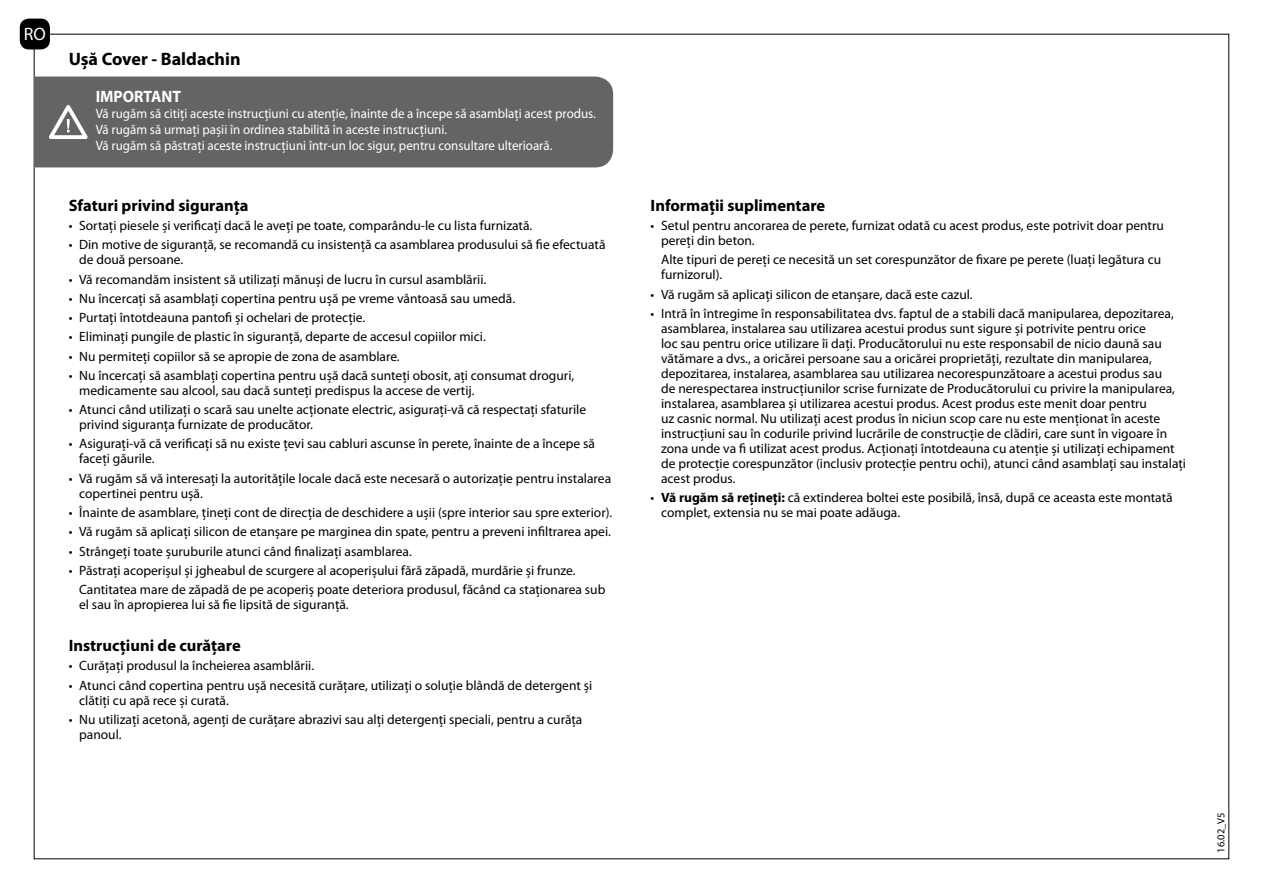
<style>
.page{position:relative;width:1263px;height:893px;background:#fff}
.page>*{position:absolute;margin:0;border:0;box-sizing:border-box;transform-origin:0 0}
.t1{font:700 18px "Myriad Pro";color:#000}
.t2{font:18px "Myriad Pro";color:#fff}
.t3{font:700 16.5px "Myriad Pro";color:#000}
.t4{font:700 16.5px "Myriad Pro";color:#fff;scale:.96 1}
.t5{font:13.5px/15px "Myriad Pro";color:#000}
.t6{font:13.5px/16.2px "Myriad Pro";color:#fff;scale:.96 1}
.t7{font:10.5px "Myriad Pro";color:#000}
.s1{font-weight:700}
</style>
<div class="page">
<div style="left:34px;top:77px;width:579px;height:90px;background:#636466"></div>
<svg style="left:44px;top:102px;width:48px;height:39px"></svg>
<div style="left:21px;top:19px;width:28px;height:30px;background:#000;border-radius:9px"></div>
<div style="left:20px;top:19px;width:30px;height:30px;border:2px solid #000;border-radius:9px"></div>
<h1 class="t2" style="left:24px;top:24px;width:24px">RO</h1>
<h1 class="t1" style="left:69px;top:48px;width:173px">Ușă Cover - Baldachin</h1>
<p class="t4" style="left:96px;top:87px;width:90px">IMPORTANT</p>
<p class="t6" style="left:96px;top:106px;width:523px">Vă rugăm să citiți aceste instrucțiuni cu atenție, înainte de a începe să asamblați acest produs.<br>Vă rugăm să urmați pașii în ordinea stabilită în aceste instrucțiuni.<br>Vă rugăm să păstrați aceste instrucțiuni într-un loc sigur, pentru consultare ulterioară.</p>
<p class="t3" style="left:69px;top:196px;width:181px">Sfaturi privind siguranța</p>
<p class="t5" style="left:69px;top:218px;width:465px">• Sortați piesele și verificați dacă le aveți pe toate, comparându-le cu lista furnizată.</p>
<p class="t5" style="left:79px;top:238px;width:528px;text-indent:-11px">• Din motive de siguranță, se recomandă cu insistență ca asamblarea produsului să fie efectuată de două persoane.</p>
<p class="t5" style="left:69px;top:272px;width:419px">• Vă recomandăm insistent să utilizați mănuși de lucru în cursul asamblării.</p>
<p class="t5" style="left:69px;top:291px;width:448px">• Nu încercați să asamblați copertina pentru ușă pe vreme vântoasă sau umedă.</p>
<p class="t5" style="left:69px;top:310px;width:298px">• Purtați întotdeauna pantofi și ochelari de protecție.</p>
<p class="t5" style="left:69px;top:330px;width:419px">• Eliminați pungile de plastic în siguranță, departe de accesul copiilor mici.</p>
<p class="t5" style="left:69px;top:349px;width:333px">• Nu permiteți copiilor să se apropie de zona de asamblare.</p>
<p class="t5" style="left:79px;top:368px;width:497px;text-indent:-11px">• Nu încercați să asamblați copertina pentru ușă dacă sunteți obosit, ați consumat droguri, medicamente sau alcool, sau dacă sunteți predispus la accese de vertij.</p>
<p class="t5" style="left:79px;top:402px;width:508px;text-indent:-11px">• Atunci când utilizați o scară sau unelte acționate electric, asigurați-vă că respectați sfaturile privind siguranța furnizate de producător.</p>
<p class="t5" style="left:79px;top:437px;width:517px;text-indent:-11px">• Asigurați-vă că verificați să nu existe țevi sau cabluri ascunse în perete, înainte de a începe să faceți găurile.</p>
<p class="t5" style="left:79px;top:471px;width:533px;text-indent:-11px">• Vă rugăm să vă interesați la autoritățile locale dacă este necesară o autorizație pentru instalarea copertinei pentru ușă.</p>
<p class="t5" style="left:69px;top:505px;width:545px">• Înainte de asamblare, țineți cont de direcția de deschidere a ușii (spre interior sau spre exterior).</p>
<p class="t5" style="left:69px;top:524px;width:544px">• Vă rugăm să aplicați silicon de etanșare pe marginea din spate, pentru a preveni infiltrarea apei.</p>
<p class="t5" style="left:69px;top:544px;width:345px">• Strângeți toate șuruburile atunci când finalizați asamblarea.</p>
<p class="t5" style="left:79px;top:561px;width:528px;line-height:19.2px;text-indent:-11px">• Păstrați acoperișul și jgheabul de scurgere al acoperișului fără zăpadă, murdărie și frunze.<br>Cantitatea mare de zăpadă de pe acoperiș poate deteriora produsul, făcând ca staționarea sub</p>
<p class="t5" style="left:79px;top:597px;width:271px">el sau în apropierea lui să fie lipsită de siguranță.</p>
<p class="t3" style="left:69px;top:636px;width:174px">Instrucțiuni de curățare</p>
<p class="t5" style="left:69px;top:659px;width:247px">• Curățați produsul la încheierea asamblării.</p>
<p class="t5" style="left:79px;top:678px;width:515px;text-indent:-11px">• Atunci când copertina pentru ușă necesită curățare, utilizați o soluție blândă de detergent și clătiți cu apă rece și curată.</p>
<p class="t5" style="left:79px;top:712px;width:505px;text-indent:-11px">• Nu utilizați acetonă, agenți de curățare abrazivi sau alți detergenți speciali, pentru a curăța panoul.</p>
<p class="t3" style="left:651px;top:196px;width:176px">Informații suplimentare</p>
<p class="t5" style="left:661px;top:218px;width:504px;text-indent:-11px">• Setul pentru ancorarea de perete, furnizat odată cu acest produs, este potrivit doar pentru pereți din beton.</p>
<p class="t5" style="left:661px;top:253px;width:501px">Alte tipuri de pereți ce necesită un set corespunzător de fixare pe perete (luați legătura cu furnizorul).</p>
<p class="t5" style="left:651px;top:287px;width:323px">• Vă rugăm să aplicați silicon de etanșare, dacă este cazul.</p>
<p class="t5" style="left:661px;top:306px;width:526px;text-indent:-11px">• Intră în întregime în responsabilitatea dvs. faptul de a stabili dacă manipularea, depozitarea, asamblarea, instalarea sau utilizarea acestui produs sunt sigure și potrivite pentru orice<br>loc sau pentru orice utilizare îi dați. Producătorului nu este responsabil de nicio daună sau vătămare a dvs., a oricărei persoane sau a oricărei proprietăți, rezultate din manipularea, depozitarea, instalarea, asamblarea sau utilizarea necorespunzătoare a acestui produs sau<br>de nerespectarea instrucțiunilor scrise furnizate de Producătorului cu privire la manipularea, instalarea, asamblarea și utilizarea acestui produs. Acest produs este menit doar pentru<br>uz casnic normal. Nu utilizați acest produs în niciun scop care nu este menționat în aceste instrucțiuni sau în codurile privind lucrările de construcție de clădiri, care sunt în vigoare în zona unde va fi utilizat acest produs. Acționați întotdeauna cu atenție și utilizați echipament de protecție corespunzător (inclusiv protecție pentru ochi), atunci când asamblați sau instalați acest produs.</p>
<p class="t5" style="left:661px;top:490px;width:513px;text-indent:-11px">• <span class="s1">Vă rugăm să rețineți:</span> că extinderea boltei este posibilă, însă, după ce aceasta este montată complet, extensia nu se mai poate adăuga.</p>
<p class="t7" style="left:1215px;top:853px;width:42px;rotate:-90deg">16.02_V5</p>
</div>
